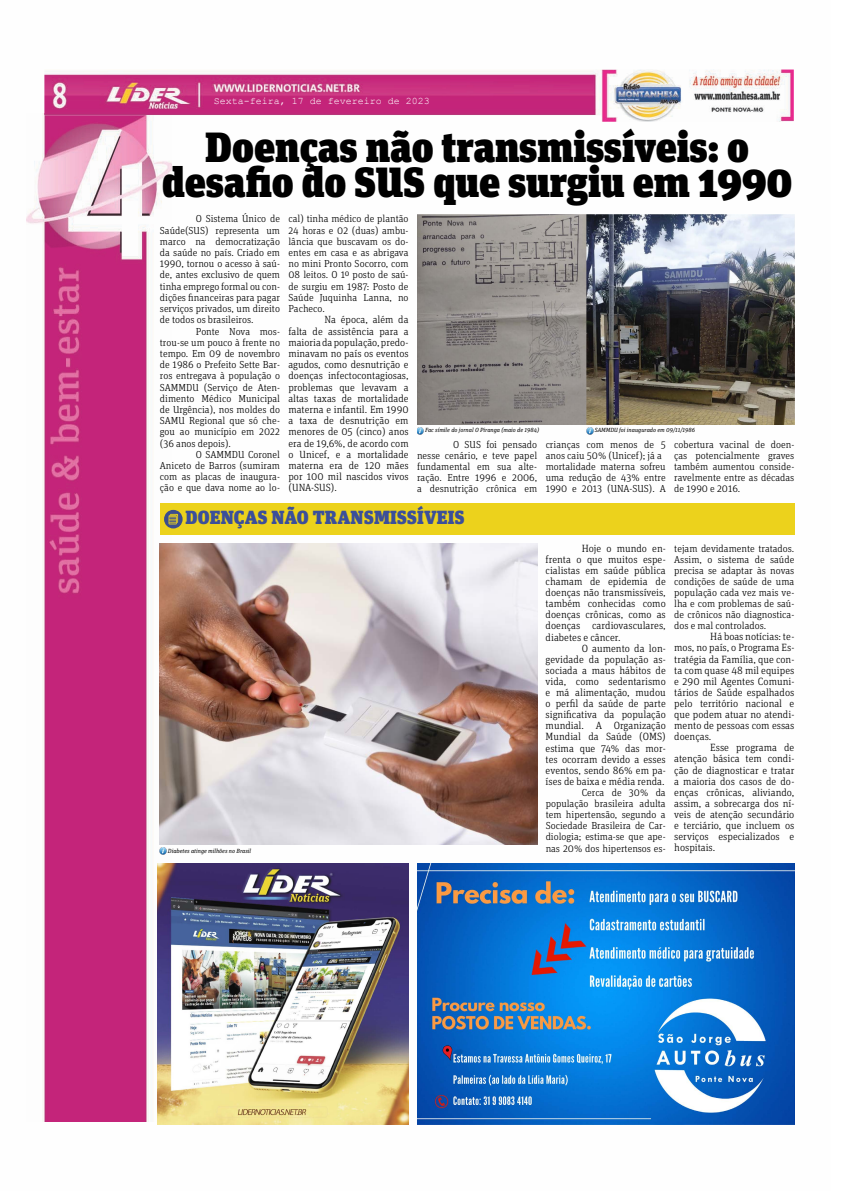
<style>
.page{position:relative;width:842px;height:1191px;background:#fff}
.page>*{position:absolute;margin:0;border:0;box-sizing:border-box;transform-origin:0 0}
.t1{font:900 42.2px/35px "Unit Slab Pro";color:#000;text-align:center}
.t2{font:900 19px "Unit Slab Pro";letter-spacing:.01em;color:#3b4f9a}
.t3{font:300 10.5px/11.1px "Unit Slab Pro";color:#000;text-align:justify}
.t4{font:300 10.4px/11.2px "Unit Slab Pro";color:#000;text-align:justify}
.t5{font:300 10.2px/11.2px "Unit Slab Pro";color:#000;text-align:justify}
.t6{font:10px "Courier New";color:#fff}
.t7{font:italic 6px "Unit Slab Pro";color:#000}
</style>
<div class="page">
<img style="left:26px;top:114px;width:146px;height:1007px">
<img style="left:44px;top:70px;width:750px;height:52px">
<div style="left:160px;top:503px;width:634px;height:32px;background:#ecd21c"></div>
<svg style="left:164px;top:510px;width:19px;height:18px"></svg>
<img style="left:417px;top:214px;width:377px;height:211px">
<img style="left:417px;top:863px;width:377px;height:261px">
<img style="left:158px;top:863px;width:251px;height:261px">
<svg style="left:160px;top:848px;width:7px;height:6px"></svg>
<img style="left:160px;top:543px;width:377px;height:301px">
<svg style="left:417px;top:428px;width:7px;height:6px"></svg>
<svg style="left:587px;top:428px;width:7px;height:6px"></svg>
<p class="t6" style="left:214px;top:94px;width:218px">Sexta-feira, 17 de fevereiro de 2023</p>
<h1 class="t1" style="left:162px;top:127px;width:631px">Doenças não transmissíveis: o desafio do SUS que surgiu em 1990</h1>
<p class="t5" style="left:160px;top:213px;width:122px;text-indent:36px">O Sistema Único de Saúde(SUS) representa um marco na democratização da saúde no país. Criado em 1990, tornou o acesso à saú&shy;de, antes exclusivo de quem tinha emprego formal ou con&shy;dições financeiras para pagar serviços privados, um direito de todos os brasileiros.</p>
<p class="t5" style="left:160px;top:325px;width:122px;text-indent:36px">Ponte Nova mos&shy;trou-se um pouco à frente no tempo. Em 09 de novembro de 1986 o Prefeito Sette Bar&shy;ros entregava à população o SAMMDU (Serviço de Aten&shy;dimento Médico Municipal de Urgência), nos moldes do SAMU Regional que só che&shy;gou ao município em 2022 (36 anos depois).</p>
<p class="t5" style="left:160px;top:448px;width:122px;text-indent:36px">O SAMMDU Coronel Aniceto de Barros (sumiram com as placas de inaugura&shy;ção e que dava nome ao lo-</p>
<p class="t5" style="left:288px;top:213px;width:122px">cal) tinha médico de plantão 24 horas e 02 (duas) ambu&shy;lância que buscavam os do&shy;entes em casa e as abrigava no mini Pronto Socorro, com 08 leitos. O 1º posto de saú&shy;de surgiu em 1987: Posto de Saúde Juquinha Lanna, no Pacheco.</p>
<p class="t4" style="left:288px;top:314px;width:122px;text-indent:36px">Na época, além da falta de assistência para a maioria da população, predo&shy;minavam no país os eventos agudos, como desnutrição e doenças infectocontagiosas, problemas que levavam a altas taxas de mortalidade materna e infantil. Em 1990 a taxa de desnutrição em menores de 05 (cinco) anos era de 19,6%, de acordo com o Unicef, e a mortalidade materna era de 120 mães por 100 mil nascidos vivos (UNA-SUS).</p>
<p class="t7" style="left:425px;top:426px;width:116px">Fac símile do jornal O Piranga (maio de 1984)</p>
<p class="t7" style="left:595px;top:426px;width:102px">SAMMDU foi inaugurado em 09/11/1986</p>
<p class="t5" style="left:417px;top:438px;width:122px;text-indent:36px">O SUS foi pensado nesse cenário, e teve papel fundamental em sua alte&shy;ração. Entre 1996 e 2006, a desnutrição crônica em</p>
<p class="t5" style="left:546px;top:438px;width:122px;text-align:left">crianças com menos de 5 anos caiu 50% (Unicef); já a mortalidade materna sofreu uma redução de 43% entre<br>1990 e 2013 (UNA-SUS). A</p>
<p class="t5" style="left:674px;top:438px;width:122px">cobertura vacinal de doen&shy;ças potencialmente graves também aumentou conside&shy;ravelmente entre as décadas de 1990 e 2016.</p>
<h2 class="t2" style="left:185px;top:503px;width:281px">DOENÇAS NÃO TRANSMISSÍVEIS</h2>
<p class="t5" style="left:674px;top:542px;width:122px">tejam devidamente tratados.<br>Assim, o sistema de saúde precisa se adaptar às novas condições de saúde de uma população cada vez mais ve&shy;lha e com problemas de saú&shy;de crônicos não diagnostica&shy;dos e mal controlados.</p>
<p class="t3" style="left:674px;top:631px;width:122px;text-indent:36px">Há boas notícias: te&shy;mos, no país, o Programa Es&shy;tratégia da Família, que con&shy;ta com quase 48 mil equipes e 290 mil Agentes Comuni&shy;tários de Saúde espalhados pelo território nacional e que podem atuar no atendi&shy;mento de pessoas com essas doenças.</p>
<p class="t3" style="left:674px;top:742px;width:122px;text-indent:36px">Esse programa de atenção básica tem condi&shy;ção de diagnosticar e tratar a maioria dos casos de do&shy;enças crônicas, aliviando, assim, a sobrecarga dos ní&shy;veis de atenção secundário e terciário, que incluem os serviços especializados e</p>
<p class="t3" style="left:546px;top:542px;width:122px;text-indent:36px">Hoje o mundo en&shy;frenta o que muitos espe&shy;cialistas em saúde pública chamam de epidemia de doenças não transmissíveis, também conhecidas como doenças crônicas, como as doenças cardiovasculares, diabetes e câncer.</p>
<p class="t3" style="left:546px;top:642px;width:122px;text-indent:36px">O aumento da lon&shy;gevidade da população as&shy;sociada a maus hábitos de vida, como sedentarismo e má alimentação, mudou o perfil da saúde de parte significativa da população mundial. A Organização Mundial da Saúde (OMS) estima que 74% das mor&shy;tes ocorram devido a esses eventos, sendo 86% em pa&shy;íses de baixa e média renda.</p>
<p class="t5" style="left:546px;top:786px;width:122px;text-indent:36px">Cerca de 30% da população brasileira adulta tem hipertensão, segundo a Sociedade Brasileira de Car&shy;diologia; estima-se que ape&shy;nas 20% dos hipertensos es-</p>
<p class="t7" style="left:168px;top:846px;width:85px">Diabetes atinge milhões no Brasil</p>
<p class="t3" style="left:674px;top:841px;width:43px">hospitais.</p>
</div>
